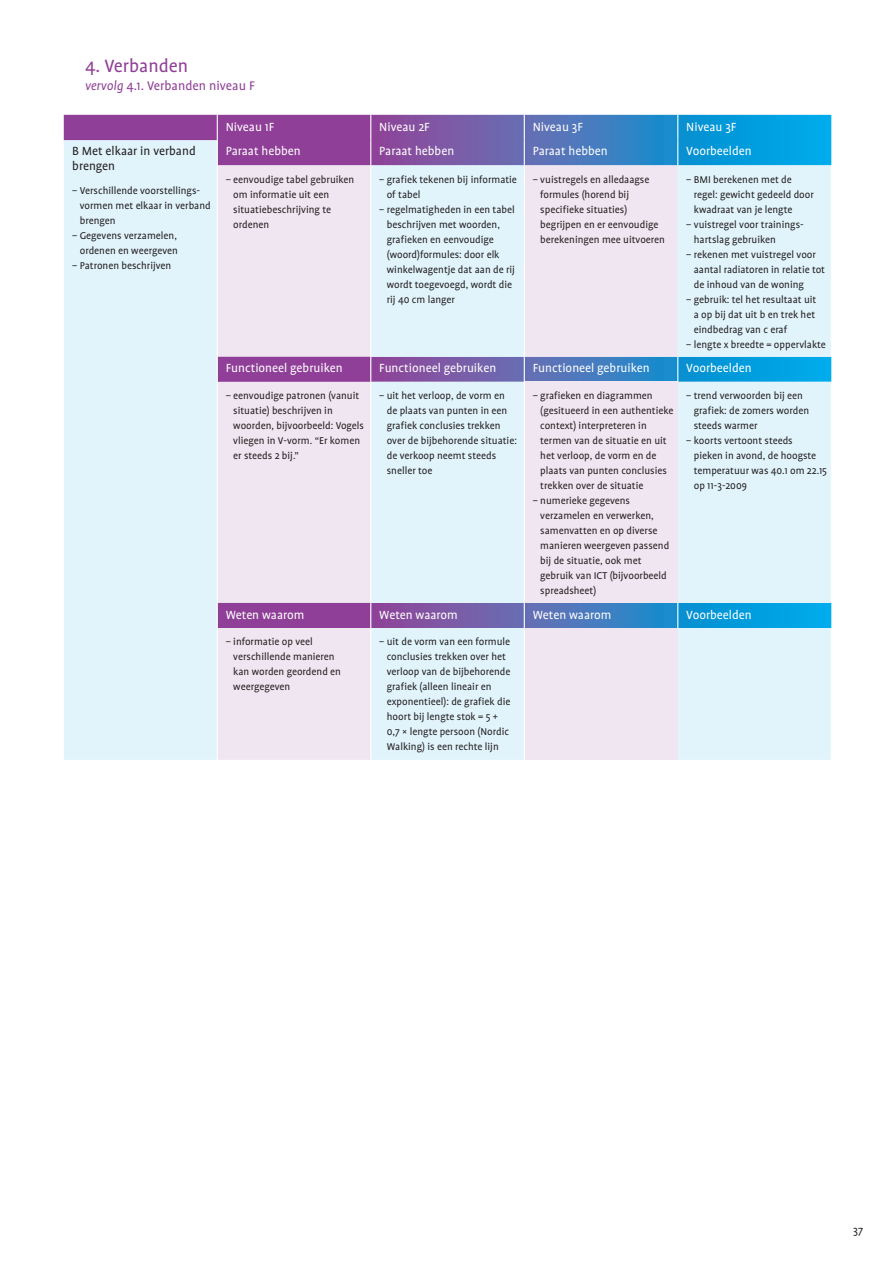
<style>
.page{position:relative;width:893px;height:1263px;background:#fff}
.page>*{position:absolute;margin:0;border:0;box-sizing:border-box;transform-origin:0 0}
.t1{font:20.25px "Profile";color:#8f3e97}
.t2{font:14.25px "Profile";color:#8f3e97}
.t3{font:13.5px "Profile";color:#fff}
.t4{font:13.5px/15px "Profile";color:#231f20}
.t5{font:12px "Profile";color:#231f20}
.t6{font:11.25px/15px "Profile";color:#231f20}
.s1{font-style:italic}
</style>
<div class="page">
<svg style="left:64px;top:115px;width:767px;height:25px;background:#5f63b0"></svg>
<svg style="left:64px;top:140px;width:767px;height:620px;background:#cae4f4"></svg>
<svg style="left:218px;top:165px;width:459px;height:595px;background:#d6dcee"></svg>
<svg style="left:371px;top:165px;width:460px;height:192px;background:#e5eff8"></svg>
<div style="left:524px;top:382px;width:154px;height:221px;background:#efe6f1"></div>
<div style="left:524px;top:628px;width:154px;height:132px;background:#efe6f1"></div>
<hr style="left:217px;top:165px;width:1px;height:192px;background:#fff">
<hr style="left:217px;top:628px;width:1px;height:132px;background:#fff">
<svg style="left:524px;top:115px;width:1px;height:50px"></svg>
<svg style="left:677px;top:115px;width:1px;height:50px"></svg>
<svg style="left:524px;top:357px;width:1px;height:25px"></svg>
<svg style="left:677px;top:357px;width:1px;height:25px"></svg>
<svg style="left:524px;top:603px;width:1px;height:25px"></svg>
<svg style="left:677px;top:603px;width:1px;height:25px"></svg>
<svg style="left:217px;top:115px;width:1px;height:50px"></svg>
<svg style="left:370px;top:115px;width:1px;height:50px"></svg>
<hr style="left:370px;top:165px;width:1px;height:192px;background:#fff">
<svg style="left:217px;top:357px;width:154px;height:271px;background:#ddc7e0"></svg>
<hr style="left:370px;top:628px;width:1px;height:132px;background:#fff">
<hr style="left:524px;top:165px;width:1px;height:192px;background:#fff">
<hr style="left:524px;top:382px;width:1px;height:221px;background:#fff">
<hr style="left:524px;top:628px;width:1px;height:132px;background:#fff">
<h1 class="t1" style="left:85px;top:55px;width:105px">4. Verbanden</h1>
<p class="t2" style="left:85px;top:78px;width:171px"><span class="s1">vervolg</span> 4.1. Verbanden niveau F</p>
<p class="t4" style="left:72px;top:144px;width:125px">B Met elkaar in verband brengen</p>
<p class="t6" style="left:72px;top:183px;width:129px">− Verschillende voorstellings-</p>
<p class="t6" style="left:80px;top:198px;width:132px">vormen met elkaar in verband</p>
<p class="t6" style="left:80px;top:213px;width:37px">brengen</p>
<p class="t6" style="left:72px;top:228px;width:106px">− Gegevens verzamelen,</p>
<p class="t6" style="left:80px;top:243px;width:100px">ordenen en weergeven</p>
<p class="t6" style="left:72px;top:258px;width:101px">− Patronen beschrijven</p>
<p class="t3" style="left:226px;top:120px;width:50px">Niveau 1F</p>
<p class="t3" style="left:379px;top:120px;width:52px">Niveau 2F</p>
<p class="t3" style="left:533px;top:120px;width:52px">Niveau 3F</p>
<p class="t3" style="left:686px;top:120px;width:52px">Niveau 3F</p>
<p class="t3" style="left:226px;top:144px;width:76px">Paraat hebben</p>
<p class="t3" style="left:379px;top:144px;width:76px">Paraat hebben</p>
<p class="t3" style="left:533px;top:144px;width:76px">Paraat hebben</p>
<p class="t3" style="left:686px;top:144px;width:67px">Voorbeelden</p>
<p class="t6" style="left:233px;top:172px;width:123px;text-indent:-7px">− eenvoudige tabel gebruiken om informatie uit een situatiebeschrijving te ordenen</p>
<p class="t6" style="left:379px;top:172px;width:139px">− grafiek tekenen bij informatie</p>
<p class="t6" style="left:540px;top:172px;width:126px;text-indent:-7px">− vuistregels en alledaagse formules (horend bij specifieke situaties) begrijpen en er eenvoudige berekeningen mee uitvoeren</p>
<p class="t6" style="left:694px;top:172px;width:122px;text-indent:-7px">– BMI berekenen met de regel: gewicht gedeeld door kwadraat van je lengte</p>
<p class="t6" style="left:387px;top:187px;width:35px">of tabel</p>
<p class="t6" style="left:379px;top:202px;width:137px">− regelmatigheden in een tabel</p>
<p class="t6" style="left:387px;top:217px;width:115px">beschrijven met woorden,</p>
<p class="t6" style="left:387px;top:232px;width:108px">grafieken en eenvoudige</p>
<p class="t6" style="left:387px;top:247px;width:114px">(woord)formules: door elk</p>
<p class="t6" style="left:387px;top:262px;width:130px">winkelwagentje dat aan de rij</p>
<p class="t6" style="left:387px;top:277px;width:127px">wordt toegevoegd, wordt die</p>
<p class="t6" style="left:387px;top:292px;width:70px">rij 40 cm langer</p>
<p class="t6" style="left:694px;top:217px;width:111px;text-indent:-7px">– vuistregel voor trainings&shy;hartslag gebruiken</p>
<p class="t6" style="left:694px;top:247px;width:133px;text-indent:-7px">– rekenen met vuistregel voor aantal radiatoren in relatie tot de inhoud van de woning</p>
<p class="t6" style="left:694px;top:292px;width:124px;text-align:justify;text-indent:-7px">– gebruik: tel het resultaat uit a op bij dat uit b en trek het eindbedrag van c eraf</p>
<p class="t6" style="left:686px;top:337px;width:141px">– lengte x breedte = oppervlakte</p>
<p class="t3" style="left:226px;top:361px;width:118px">Functioneel gebruiken</p>
<p class="t3" style="left:379px;top:361px;width:118px">Functioneel gebruiken</p>
<p class="t3" style="left:533px;top:361px;width:118px">Functioneel gebruiken</p>
<p class="t3" style="left:686px;top:361px;width:67px">Voorbeelden</p>
<p class="t6" style="left:233px;top:388px;width:132px;text-indent:-7px">− eenvoudige patronen (vanuit situatie) beschrijven in woorden, bijvoorbeeld: Vogels vliegen in V-vorm. “Er komen er steeds 2 bij.”</p>
<p class="t6" style="left:387px;top:388px;width:132px;text-indent:-7px">− uit het verloop, de vorm en de plaats van punten in een grafiek conclusies trekken over de bijbehorende situatie: de verkoop neemt steeds sneller toe</p>
<p class="t6" style="left:540px;top:388px;width:135px;text-indent:-7px">– grafieken en diagrammen (gesitueerd in een authentieke context) interpreteren in termen van de situatie en uit het verloop, de vorm en de plaats van punten conclusies trekken over de situatie</p>
<p class="t6" style="left:540px;top:493px;width:130px;text-indent:-7px">– numerieke gegevens verzamelen en verwerken, samenvatten en op diverse manieren weergeven passend bij de situatie, ook met gebruik van ICT (bijvoorbeeld spreadsheet)</p>
<p class="t6" style="left:694px;top:388px;width:117px;text-indent:-7px">– trend verwoorden bij een grafiek: de zomers worden steeds warmer</p>
<p class="t6" style="left:694px;top:433px;width:135px;text-indent:-7px">– koorts vertoont steeds<br>pieken in avond, de hoogste temperatuur was 40.1 om 22.15 op 11-3-2009</p>
<p class="t3" style="left:226px;top:607px;width:80px">Weten waarom</p>
<p class="t3" style="left:379px;top:607px;width:80px">Weten waarom</p>
<p class="t3" style="left:533px;top:607px;width:80px">Weten waarom</p>
<p class="t3" style="left:686px;top:607px;width:67px">Voorbeelden</p>
<p class="t6" style="left:233px;top:634px;width:109px;text-indent:-7px">− informatie op veel verschillende manieren kan worden geordend en weergegeven</p>
<p class="t6" style="left:387px;top:634px;width:125px;text-indent:-7px">− uit de vorm van een formule conclusies trekken over het verloop van de bijbehorende grafiek (alleen lineair en exponentieel): de grafiek die hoort bij lengte stok = 5 +<br>0,7 × lengte persoon (Nordic<br>Walking) is een rechte lijn</p>
<p class="t5" style="left:853px;top:1224px;width:11px">37</p>
</div>
